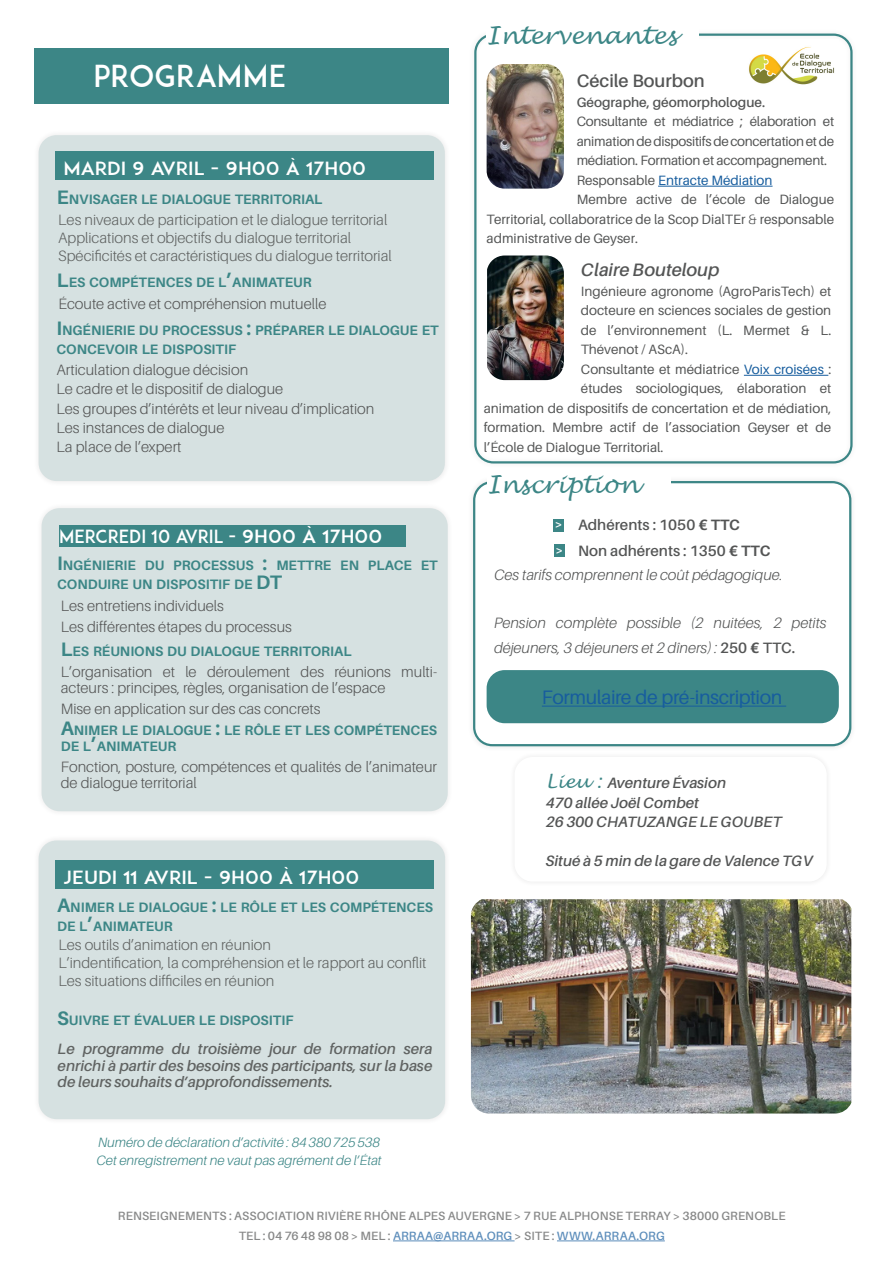
<style>
.page{position:relative;width:893px;height:1263px;background:#fff}
.page>*{position:absolute;margin:0;border:0;box-sizing:border-box;transform-origin:0 0}
._1_-_Titre_de_sectio{font:30px "ADAM.CGPRO";letter-spacing:.01em;color:#fff}
.t1{font:italic 24px "Lucida Handwriting";color:#3c8686}
.Texte_Standard{font:19.5px "Aileron";letter-spacing:-.025em;color:#175d9e}
.t2{font:18px "ADAM.CGPRO";color:#fff;scale:1.13 1}
.t3{font:18px "ADAM.CGPRO";color:#fff}
.t4{font:italic 600 18px "Aileron";color:#545555}
.t5{font:600 18px "Aileron";color:#545555}
.t6{font:300 15px/16.5px "Aileron";color:#545555}
.t7{font:300 15px "Aileron";color:#606362}
.t8{font:italic 600 15px/16.5px "Aileron";color:#606362;text-align:justify}
.t9{font:italic 300 15px/25.5px "Aileron";color:#545555}
.Texte_Standard-2{font:italic 600 15px "Aileron";color:#545555}
.t10{font:600 15px "Aileron";color:#545555}
._2_-_Horaire{font:700 13.65px/19.5px "Aileron";color:#3c8686}
.t11{font:13.5px/19.5px "Aileron";color:#545555;text-align:justify}
.t12{font:italic 300 13.5px "Aileron";color:#3c8686}
.t13{font:13.5px "Aileron";color:#175d9e}
.t14{font:600 13.5px "Aileron";color:#545555}
.t15{font:600 12px/19.5px "Aileron";letter-spacing:.01em;color:#545555;text-align:center}
.t16{font:700 12px "Aileron";color:#fff}
.s1{font-size:19.5px}
.s2{color:#545555}
.s3{font-weight:300}
.s4{color:#175d9e}
.s5{font-weight:700}
.s6{font-weight:600;font-style:normal}
.s7{font-weight:700;font-style:normal}
.s8{font-family:"Lucida Handwriting";font-weight:400;font-size:18px;color:#3c8686}
</style>
<div class="page">
<div style="left:36px;top:502px;width:417px;height:315px;background:#201d1e;opacity:.1"></div>
<div style="left:42px;top:508px;width:406px;height:303px;background:#d6e1e1;border-radius:18px"></div>
<div style="left:33px;top:129px;width:417px;height:358px;background:#fafafa"></div>
<div style="left:39px;top:135px;width:406px;height:346px;background:#d6e1e1;border-radius:18px"></div>
<div style="left:34px;top:48px;width:415px;height:55px;background:#3c8686"></div>
<div style="left:474px;top:34px;width:379px;height:429px;border:2px solid #3c8686;border-radius:18px"></div>
<div style="left:467px;top:475px;width:390px;height:277px;background:#201d1e;opacity:.1"></div>
<div style="left:474px;top:482px;width:376px;height:263px;background:#fff;border-radius:18px"></div>
<div style="left:473px;top:481px;width:378px;height:265px;border:2px solid #3c8686;border-radius:18px"></div>
<div style="left:554px;top:519px;width:10px;height:12px;background:#3c8686"></div>
<div style="left:554px;top:545px;width:11px;height:12px;background:#3c8686"></div>
<div style="left:487px;top:670px;width:352px;height:53px;background:#3c8686;border-radius:18px"></div>
<hr style="left:542px;top:706px;width:244px;height:1px;background:#175d9e">
<hr style="left:658px;top:186px;width:114px;height:1px;background:#175d9e">
<div style="left:487px;top:24px;width:212px;height:34px;background:#fff"></div>
<div style="left:487px;top:473px;width:184px;height:30px;background:#fff"></div>
<div style="left:55px;top:152px;width:378px;height:28px;background:#3c8686"></div>
<div style="left:59px;top:525px;width:346px;height:22px;background:#3c8686"></div>
<hr style="left:393px;top:1240px;width:122px;height:1px;background:#175d9e">
<hr style="left:557px;top:1240px;width:108px;height:1px;background:#175d9e">
<hr style="left:744px;top:375px;width:84px;height:1px;background:#175d9e">
<img style="left:487px;top:64px;width:77px;height:125px">
<img style="left:487px;top:255px;width:77px;height:125px">
<img style="left:471px;top:899px;width:380px;height:214px">
<div style="left:509px;top:751px;width:323px;height:136px;background:#fafafa"></div>
<div style="left:514px;top:757px;width:313px;height:124px;background:#fff;border-radius:18px"></div>
<img style="left:748px;top:47px;width:87px;height:38px">
<div style="left:33px;top:834px;width:418px;height:290px;background:#f9f9f9"></div>
<div style="left:39px;top:840px;width:406px;height:279px;background:#d6e1e1;border-radius:18px"></div>
<div style="left:55px;top:860px;width:378px;height:28px;background:#3c8686"></div>
<p class="_1_-_Titre_de_sectio" style="left:94px;top:58px;width:194px">PROGRAMME</p>
<p class="t2" style="left:63px;top:158px;width:269px">MARDI 9 AVRIL - 9H00 À 17H00</p>
<p class="_2_-_Horaire" style="left:57px;top:190px;width:267px"><span class="s1">E</span>NVISAGER LE DIALOGUE TERRITORIAL</p>
<p class="t7" style="left:58px;top:212px;width:331px">Les niveaux de participation et le dialogue territorial</p>
<p class="t7" style="left:58px;top:230px;width:294px">Applications et objectifs du dialogue territorial</p>
<p class="t7" style="left:58px;top:248px;width:335px">Spécificités et caractéristiques du dialogue territorial</p>
<p class="_2_-_Horaire" style="left:57px;top:273px;width:256px"><span class="s1">L</span>ES COMPÉTENCES DE L<span class="s1">’</span>ANIMATEUR</p>
<p class="t6" style="left:58px;top:295px;width:270px">Écoute active et compréhension mutuelle</p>
<p class="_2_-_Horaire" style="left:56px;top:320px;width:383px"><span class="s1">I</span> NGÉNIERIE DU PROCESSUS <span class="s1">:</span> PRÉPARER LE DIALOGUE ET<br>CONCEVOIR LE DISPOSITIF</p>
<p class="t6" style="left:56px;top:362px;width:193px">Articulation dialogue décision</p>
<p class="t6" style="left:56px;top:381px;width:228px">Le cadre et le dispositif de dialogue</p>
<p class="t6" style="left:56px;top:400px;width:319px">Les groupes d’intérêts et leur niveau d’implication</p>
<p class="t6" style="left:56px;top:420px;width:170px">Les instances de dialogue</p>
<p class="t6" style="left:56px;top:439px;width:127px">La place de l’expert</p>
<p class="t3" style="left:59px;top:525px;width:325px">MERCREDI 10 AVRIL - 9H00 À 17H00</p>
<p class="_2_-_Horaire" style="left:57px;top:555px;width:382px"><span class="s1">I</span> NGÉNIERIE DU PROCESSUS <span class="s1">:</span> METTRE EN PLACE ET<br>CONDUIRE UN DISPOSITIF DE <span class="s1">DT</span></p>
<p class="t6" style="left:61px;top:598px;width:165px">Les entretiens individuels</p>
<p class="t6" style="left:61px;top:619px;width:233px">Les différentes étapes du processus</p>
<p class="_2_-_Horaire" style="left:61px;top:641px;width:292px"><span class="s1">L</span>ES RÉUNIONS DU DIALOGUE TERRITORIAL</p>
<p class="t6" style="left:61px;top:663px;width:378px">L’organisation et le déroulement des réunions multi&shy;acteurs : principes, règles, organisation de l’espace</p>
<p class="t6" style="left:61px;top:701px;width:261px">Mise en application sur des cas concrets</p>
<p class="_2_-_Horaire" style="left:61px;top:722px;width:378px;line-height:16.5px"><span class="s1">A</span>NIMER LE DIALOGUE <span class="s1">:</span> LE RÔLE ET LES COMPÉTENCES<br>DE L<span class="s1">’</span>ANIMATEUR</p>
<p class="t6" style="left:61px;top:759px;width:378px">Fonction, posture, compétences et qualités de l’animateur de dialogue territorial</p>
<p class="t2" style="left:64px;top:866px;width:263px">JEUDI 11 AVRIL - 9H00 À 17H00</p>
<p class="_2_-_Horaire" style="left:57px;top:897px;width:377px"><span class="s1">A</span>NIMER LE DIALOGUE <span class="s1">:</span> LE RÔLE ET LES COMPÉTENCES<br>DE L<span class="s1">’</span>ANIMATEUR</p>
<p class="t7" style="left:58px;top:937px;width:214px">Les outils d’animation en réunion</p>
<p class="t7" style="left:58px;top:955px;width:370px">L’indentification, la compréhension et le rapport au conflit</p>
<p class="t7" style="left:58px;top:973px;width:217px">Les situations difficiles en réunion</p>
<p class="_2_-_Horaire" style="left:57px;top:1011px;width:238px"><span class="s1">S</span>UIVRE ET ÉVALUER LE DISPOSITIF</p>
<p class="t8" style="left:58px;top:1041px;width:376px">Le programme du troisième jour de formation sera enrichi à partir des besoins des participants, sur la base de leurs souhaits d’approfondissements.</p>
<p class="t12" style="left:98px;top:1135px;width:284px">Numéro de déclaration d’activité : 84380725538</p>
<p class="t12" style="left:96px;top:1153px;width:287px">Cet enregistrement ne vaut pas agrément de l’État</p>
<p class="t1" style="left:487px;top:21px;width:192px">Intervenantes</p>
<p class="t5" style="left:577px;top:71px;width:130px">Cécile Bourbon</p>
<p class="t14" style="left:577px;top:95px;width:190px">Géographe, géomorphologue.</p>
<p class="t11" style="left:577px;top:112px;width:259px">Consultante et médiatrice ; élaboration et animation de dispositifs de concertation et de médiation. Formation et accompagnement.</p>
<p class="t13" style="left:577px;top:173px;width:197px"><span class="s2">Responsable</span> Entracte Médiation</p>
<p class="t11" style="left:487px;top:190px;width:349px;text-indent:90px">Membre active de l’école de Dialogue Territorial, collaboratrice de la Scop DialTEr <span class="s3">&amp;</span> responsable administrative de Geyser.</p>
<p class="t4" style="left:581px;top:260px;width:140px">Claire Bouteloup</p>
<p class="t11" style="left:581px;top:282px;width:252px">Ingénieure agronome (AgroParisTech) et docteure en sciences sociales de gestion de l’environnement (L. Mermet &amp; L.<br>Thévenot / AScA).</p>
<p class="t11" style="left:581px;top:360px;width:252px">Consultante et médiatrice <span class="s4">Voix croisées</span> :</p>
<p class="t11" style="left:581px;top:379px;width:252px">études sociologiques, élaboration et</p>
<p class="t11" style="left:484px;top:399px;width:349px">animation de dispositifs de concertation et de médiation,</p>
<p class="t11" style="left:484px;top:418px;width:349px">formation. Membre actif de l’association Geyser et de</p>
<p class="t11" style="left:484px;top:438px;width:181px">l’École de Dialogue Territorial.</p>
<p class="t1" style="left:487px;top:470px;width:153px">Inscription</p>
<p class="t16" style="left:555px;top:517px;width:9px">&gt;</p>
<p class="t16" style="left:556px;top:543px;width:9px">&gt;</p>
<p class="t10" style="left:578px;top:517px;width:163px">Adhérents : 1050 <span class="s5">€ TTC</span></p>
<p class="t10" style="left:578px;top:542px;width:194px">Non adhérents : 1350 <span class="s5">€ TTC</span></p>
<p class="t9" style="left:494px;top:562px;width:290px">Ces tarifs comprennent le coût pédagogique.</p>
<p class="t9" style="left:494px;top:610px;width:334px">Pension complète possible (2 nuitées, 2 petits déjeuners, 3 déjeuners et 2 dîners) : <span class="s6">250</span> <span class="s7">€</span> <span class="s6">TTC.</span></p>
<p class="Texte_Standard" style="left:542px;top:687px;width:242px">Formulaire de pré-inscription</p>
<p class="Texte_Standard-2" style="left:546px;top:775px;width:182px"><span class="s8">Lieu :</span> Aventure Évasion</p>
<p class="Texte_Standard-2" style="left:546px;top:794px;width:155px">470 allée Joël Combet</p>
<p class="Texte_Standard-2" style="left:546px;top:814px;width:237px">26 300 CHATUZANGE LE GOUBET</p>
<p class="Texte_Standard-2" style="left:546px;top:853px;width:268px">Situé à 5 min de la gare de Valence TGV</p>
<p class="t15" style="left:118px;top:1206px;width:669px">RENSEIGNEMENTS : ASSOCIATION RIVIÈRE RHÔNE ALPES AUVERGNE &gt; 7 RUE ALPHONSE TERRAY &gt; 38000 GRENOBLE<br>TEL : 04 76 48 98 08 &gt; MEL : <span class="s4">ARRAA@ARRAA.ORG</span> &gt; SITE : <span class="s4">WWW.ARRAA.ORG</span></p>
</div>
